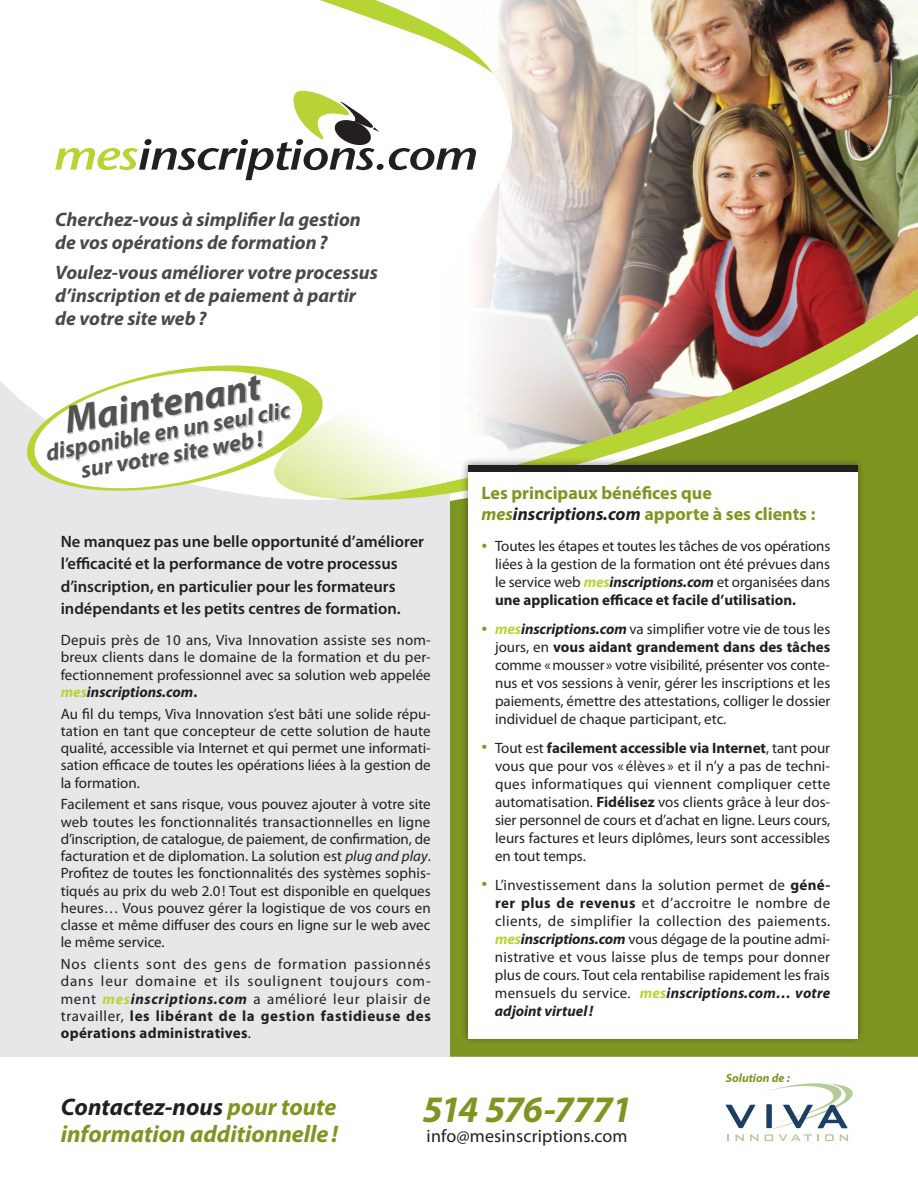
<style>
.page{position:relative;width:918px;height:1188px;background:#fff}
.page>*{position:absolute;margin:0;border:0;box-sizing:border-box;transform-origin:0 0}
.t1{font:italic 700 39px "Myriad Pro";color:#545151}
.t2{font:italic 700 37.5px "Myriad Pro";letter-spacing:-.04em;color:#7e9621}
.t3{font:italic 700 24px/27px "Myriad Pro";color:#7e9621}
.t4{font:italic 700 23.4px/23.4px "Myriad Pro";color:#545151;text-align:center}
.t5{font:italic 700 19.5px/23.2px "Myriad Pro";color:#4b4948}
.t6{font:700 18px/21px "Myriad Pro";color:#7e9621}
.t7{font:18px "Myriad Pro";letter-spacing:.01em;color:#231f20}
.t8{font:600 16.5px/22.5px "Myriad Pro";color:#231f20}
.t9{font:15px/18px "Myriad Pro";color:#231f20;text-align:justify}
.t10{font:italic 700 12px "Myriad Pro";color:#7e9621}
.s1{font-weight:700;font-style:italic;color:#b7d435}
.s2{font-weight:700;font-style:italic}
.s3{font-weight:700}
.s4{font-style:italic}
.s5{font-style:italic;color:#231f20}
.s6{font-family:"Frutiger";font-weight:300;font-stretch:condensed;font-size:12px;color:#7e9621}
.s7{color:#231f20}
</style>
<div class="page">
<div style="left:0;top:0;width:918px;height:1057px;background:#e6e7e9"></div>
<div style="left:450px;top:506px;width:468px;height:551px;background:#7e9621"></div>
<svg style="left:0;top:0;width:460px;height:523px;fill:#fff"></svg>
<svg style="left:149px;top:0;width:769px;height:506px;fill:#fff"></svg>
<svg style="left:180px;top:0;width:261px;height:500px;background:#fcfdf7"></svg>
<img style="left:441px;top:0;width:477px;height:500px">
<div style="left:377px;top:164px;width:7px;height:6px;background:#231f20;border-radius:50%"></div>
<svg style="left:389px;top:148px;width:87px;height:22px;background:#979595"></svg>
<svg style="left:55px;top:91px;width:324px;height:89px;background:#dee0d4"></svg>
<div style="left:460px;top:457px;width:405px;height:589px;background:#231f20;opacity:.5"></div>
<div style="left:468px;top:465px;width:389px;height:573px;background:#fff"></div>
<svg style="left:726px;top:1083px;width:127px;height:58px"></svg>
<div style="left:468px;top:465px;width:389px;height:7px;background:#231f20"></div>
<svg style="left:20px;top:357px;width:310px;height:143px"></svg>
<svg style="left:27px;top:363px;width:282px;height:134px;background:#eef3d6"></svg>
<div style="left:54px;top:384px;width:237px;height:83px;background:#231f20;opacity:.25"></div>
<h3 class="t5" style="left:55px;top:207px;width:307px">Cherchez-vous à simplifier la gestion de vos opérations de formation?</h3>
<h3 class="t5" style="left:55px;top:260px;width:324px">Voulez-vous améliorer votre processus d’inscription et de paiement à partir de votre site web?</h3>
<h1 class="t1" style="left:61px;top:395px;width:200px;rotate:-10deg">Maintenant</h1>
<h3 class="t4" style="left:44px;top:441px;width:249px;rotate:-10deg">disponible en un seul clic sur votre site web!</h3>
<p class="t8" style="left:61px;top:530px;width:365px">Ne manquez pas une belle opportunité d’améliorer l’efficacité et la performance de votre processus d’inscription, en particulier pour les formateurs indépendants et les petits centres de formation.</p>
<p class="t9" style="left:61px;top:631px;width:372px;line-height:17.2px">Depuis près de 10 ans, Viva Innovation assiste ses nom&shy;breux clients dans le domaine de la formation et du per&shy;fectionnement professionnel avec sa solution web appelée <span class="s1">mes</span><span class="s2">inscriptions.com</span><span class="s3">.</span></p>
<p class="t9" style="left:61px;top:705px;width:372px;line-height:17.2px">Au fil du temps, Viva Innovation s’est bâti une solide répu&shy;tation en tant que concepteur de cette solution de haute qualité, accessible via Internet et qui permet une informati&shy;sation efficace de toutes les opérations liées à la gestion de la formation.</p>
<p class="t9" style="left:61px;top:796px;width:372px;line-height:17.2px">Facilement et sans risque, vous pouvez ajouter à votre site web toutes les fonctionnalités transactionnelles en ligne d’inscription, de catalogue, de paiement, de confirmation, de facturation et de diplomation. La solution est <span class="s4">plug and play</span>.<br>Profitez de toutes les fonctionnalités des systèmes sophis&shy;tiqués au prix du web 2.0! Tout est disponible en quelques heures… Vous pouvez gérer la logistique de vos cours en classe et même diffuser des cours en ligne sur le web avec le même service.</p>
<p class="t9" style="left:61px;top:955px;width:372px;line-height:17.2px">Nos clients sont des gens de formation passionnés dans leur domaine et ils soulignent toujours com&shy;ment <span class="s1">mes</span><span class="s2">inscriptions.com</span> a amélioré leur plaisir de travailler, <span class="s3">les libérant de la gestion fastidieuse des opérations administratives</span>.</p>
<p class="t6" style="left:482px;top:482px;width:335px">Les principaux bénéfices que <span class="s4">mes</span><span class="s5">inscriptions.com</span> apporte à ses clients :</p>
<p class="t9" style="left:495px;top:537px;width:337px;text-indent:-14px"><span class="s6">•</span> Toutes les étapes et toutes les tâches de vos opérations liées à la gestion de la formation ont été prévues dans le service web <span class="s1">mes</span><span class="s2">inscriptions.com</span> et organisées dans <span class="s3">une application efficace et facile d’utilisation.</span></p>
<p class="t9" style="left:495px;top:620px;width:337px;text-indent:-14px"><span class="s6">•</span> <span class="s1">mes</span><span class="s2">inscriptions.com</span> va simplifier votre vie de tous les jours, en <span class="s3">vous aidant grandement dans des tâches </span>comme «mousser» votre visibilité, présenter vos conte&shy;nus et vos sessions à venir, gérer les inscriptions et les paiements, émettre des attestations, colliger le dossier individuel de chaque participant, etc.</p>
<p class="t9" style="left:495px;top:739px;width:337px;text-indent:-14px"><span class="s6">•</span> Tout est <span class="s3">facilement accessible via Internet</span>, tant pour vous que pour vos « élèves » et il n’y a pas de techni&shy;ques informatiques qui viennent compliquer cette automatisation. <span class="s3">Fidélisez</span> vos clients grâce à leur dos&shy;sier personnel de cours et d’achat en ligne. Leurs cours, leurs factures et leurs diplômes, leurs sont accessibles en tout temps.</p>
<p class="t9" style="left:495px;top:875px;width:337px;text-indent:-13px"><span class="s6">•</span> L’investissement dans la solution permet de <span class="s3">géné&shy;rer plus de revenus</span> et d’accroitre le nombre de clients, de simplifier la collection des paiements. <span class="s1">mes</span><span class="s2">inscriptions.com</span> vous dégage de la poutine admi&shy;nistrative et vous laisse plus de temps pour donner plus de cours. Tout cela rentabilise rapidement les frais mensuels du service. <span class="s1">mes</span><span class="s2">inscriptions.com… votre adjoint virtuel!</span></p>
<p class="t10" style="left:726px;top:1070px;width:65px">Solution de :</p>
<h3 class="t3" style="left:61px;top:1092px;width:279px"><span class="s7">Contactez-nous</span> pour toute information additionnelle!</h3>
<h2 class="t2" style="left:422px;top:1085px;width:211px">514 576-7771</h2>
<p class="t7" style="left:427px;top:1125px;width:203px">info@mesinscriptions.com</p>
</div>
